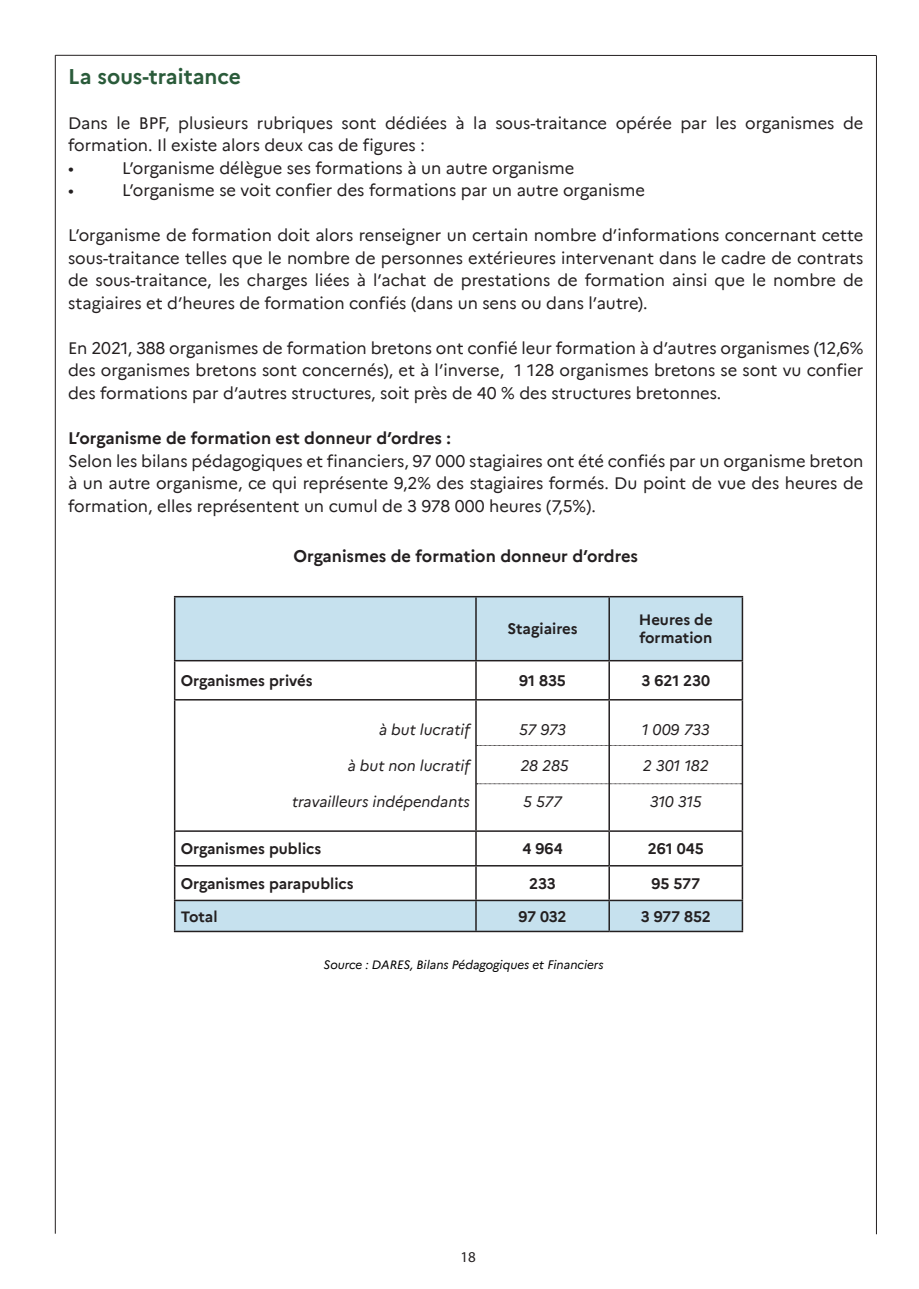
<style>
.page{position:relative;width:919px;height:1289px;background:#fff}
.page>*{position:absolute;margin:0;border:0;box-sizing:border-box;transform-origin:0 0}
.t1{font:700 21px "Marianne";color:#2a5b3a}
.t2{font:16.5px/22.5px "Marianne";color:#231f20;text-align:justify}
.t3{font:700 16.5px "Marianne";color:#231f20}
.t4{font:700 15px "Marianne";color:#231f20}
.t5{font:italic 15px "Marianne";color:#231f20}
.t6{font:15px "Myriad Pro";color:#231f20}
.t7{font:italic 12px "Marianne";color:#000}
</style>
<div class="page">
<svg style="left:175px;top:597px;width:566px;height:233px"></svg>
<hr style="left:174px;top:597px;width:1px;height:63px;background:#231f20">
<hr style="left:475px;top:597px;width:1px;height:63px;background:#231f20">
<hr style="left:608px;top:597px;width:2px;height:63px;background:#231f20">
<hr style="left:741px;top:597px;width:2px;height:63px;background:#231f20">
<hr style="left:174px;top:661px;width:1px;height:38px;background:#231f20">
<hr style="left:475px;top:661px;width:1px;height:38px;background:#231f20">
<hr style="left:608px;top:661px;width:2px;height:38px;background:#231f20">
<hr style="left:741px;top:661px;width:2px;height:38px;background:#231f20">
<hr style="left:174px;top:699px;width:302px;height:1px;background:#231f20">
<hr style="left:174px;top:700px;width:1px;height:130px;background:#231f20">
<hr style="left:476px;top:699px;width:133px;height:1px;background:#231f20">
<hr style="left:475px;top:700px;width:1px;height:130px;background:#231f20">
<hr style="left:609px;top:699px;width:134px;height:1px;background:#231f20">
<hr style="left:608px;top:700px;width:2px;height:130px;background:#231f20">
<hr style="left:741px;top:700px;width:2px;height:130px;background:#231f20">
<hr style="left:174px;top:830px;width:302px;height:1px;background:#231f20">
<hr style="left:476px;top:830px;width:133px;height:1px;background:#231f20">
<hr style="left:609px;top:830px;width:134px;height:1px;background:#231f20">
<hr style="left:741px;top:831px;width:2px;height:34px;background:#231f20">
<hr style="left:609px;top:865px;width:134px;height:1px;background:#231f20">
<hr style="left:741px;top:866px;width:2px;height:33px;background:#231f20">
<svg style="left:174px;top:831px;width:568px;height:99px"></svg>
<hr style="left:609px;top:899px;width:134px;height:2px;background:#231f20">
<hr style="left:608px;top:901px;width:2px;height:29px;background:#231f20">
<hr style="left:741px;top:901px;width:2px;height:29px;background:#231f20">
<hr style="left:174px;top:930px;width:302px;height:2px;background:#231f20">
<hr style="left:476px;top:930px;width:133px;height:2px;background:#231f20">
<hr style="left:609px;top:930px;width:134px;height:2px;background:#231f20">
<hr style="left:174px;top:596px;width:302px;height:1px;background:#231f20">
<hr style="left:476px;top:596px;width:133px;height:1px;background:#231f20">
<hr style="left:609px;top:596px;width:134px;height:1px;background:#231f20">
<hr style="left:174px;top:660px;width:302px;height:1px;background:#231f20">
<hr style="left:476px;top:660px;width:133px;height:1px;background:#231f20">
<hr style="left:609px;top:660px;width:134px;height:1px;background:#231f20">
<hr style="left:55px;top:55px;width:821px;height:1px;background:#231f20">
<hr style="left:55px;top:55px;width:1px;height:1178px;background:#231f20">
<hr style="left:876px;top:56px;width:1px;height:1178px;background:#231f20">
<svg style="left:476px;top:745px;width:265px;height:1px"></svg>
<svg style="left:476px;top:783px;width:266px;height:1px"></svg>
<p class="t1" style="left:68px;top:60px;width:174px">La sous-traitance</p>
<p class="t2" style="left:68px;top:110px;width:796px">Dans le BPF, plusieurs rubriques sont dédiées à la sous-traitance opérée par les organismes de formation. Il existe alors deux cas de figures :</p>
<p class="t2" style="left:68px;top:155px;width:7px">•</p>
<p class="t2" style="left:122px;top:155px;width:453px">L’organisme délègue ses formations à un autre organisme</p>
<p class="t2" style="left:68px;top:178px;width:7px">•</p>
<p class="t2" style="left:122px;top:178px;width:524px">L’organisme se voit confier des formations par un autre organisme</p>
<p class="t2" style="left:68px;top:223px;width:796px">L’organisme de formation doit alors renseigner un certain nombre d’informations concernant cette sous-traitance telles que le nombre de personnes extérieures intervenant dans le cadre de contrats de sous-traitance, les charges liées à l’achat de prestations de formation ainsi que le nombre de stagiaires et d’heures de formation confiés (dans un sens ou dans l’autre).</p>
<p class="t2" style="left:68px;top:335px;width:796px">En 2021, 388 organismes de formation bretons ont confié leur formation à d’autres organismes (12,6% des organismes bretons sont concernés), et à l’inverse, 1 128 organismes bretons se sont vu confier des formations par d’autres structures, soit près de 40 % des structures bretonnes.</p>
<p class="t3" style="left:68px;top:425px;width:384px">L’organisme de formation est donneur d’ordres :</p>
<p class="t2" style="left:68px;top:448px;width:797px">Selon les bilans pédagogiques et financiers, 97 000 stagiaires ont été confiés par un organisme breton à un autre organisme, ce qui représente 9,2% des stagiaires formés. Du point de vue des heures de formation, elles représentent un cumul de 3 978 000 heures (7,5%).</p>
<p class="t3" style="left:293px;top:543px;width:346px">Organismes de formation donneur d’ordres</p>
<p class="t4" style="left:507px;top:617px;width:71px">Stagiaires</p>
<p class="t4" style="left:638px;top:608px;width:75px">Heures de</p>
<p class="t4" style="left:639px;top:626px;width:74px">formation</p>
<p class="t4" style="left:181px;top:669px;width:133px">Organismes privés</p>
<p class="t4" style="left:519px;top:669px;width:48px">91 835</p>
<p class="t4" style="left:641px;top:669px;width:70px">3 621 230</p>
<p class="t5" style="left:379px;top:718px;width:92px">à but lucratif</p>
<p class="t5" style="left:347px;top:754px;width:124px">à but non lucratif</p>
<p class="t5" style="left:292px;top:790px;width:179px">travailleurs indépendants</p>
<p class="t5" style="left:519px;top:718px;width:49px">57 973</p>
<p class="t5" style="left:520px;top:754px;width:50px">28 285</p>
<p class="t5" style="left:523px;top:790px;width:41px">5 577</p>
<p class="t5" style="left:641px;top:718px;width:70px">1 009 733</p>
<p class="t5" style="left:642px;top:754px;width:67px">2 301 182</p>
<p class="t5" style="left:649px;top:790px;width:54px">310 315</p>
<p class="t4" style="left:181px;top:837px;width:142px">Organismes publics</p>
<p class="t4" style="left:522px;top:837px;width:42px">4 964</p>
<p class="t4" style="left:647px;top:837px;width:58px">261 045</p>
<p class="t4" style="left:181px;top:871px;width:174px">Organismes parapublics</p>
<p class="t4" style="left:529px;top:871px;width:28px">233</p>
<p class="t4" style="left:651px;top:871px;width:50px">95 577</p>
<p class="t4" style="left:181px;top:904px;width:38px">Total</p>
<p class="t4" style="left:518px;top:904px;width:50px">97 032</p>
<p class="t4" style="left:640px;top:904px;width:72px">3 977 852</p>
<p class="t7" style="left:323px;top:955px;width:281px">Source : DARES, Bilans Pédagogiques et Financiers</p>
<p class="t6" style="left:460px;top:1247px;width:17px">18</p>
</div>
